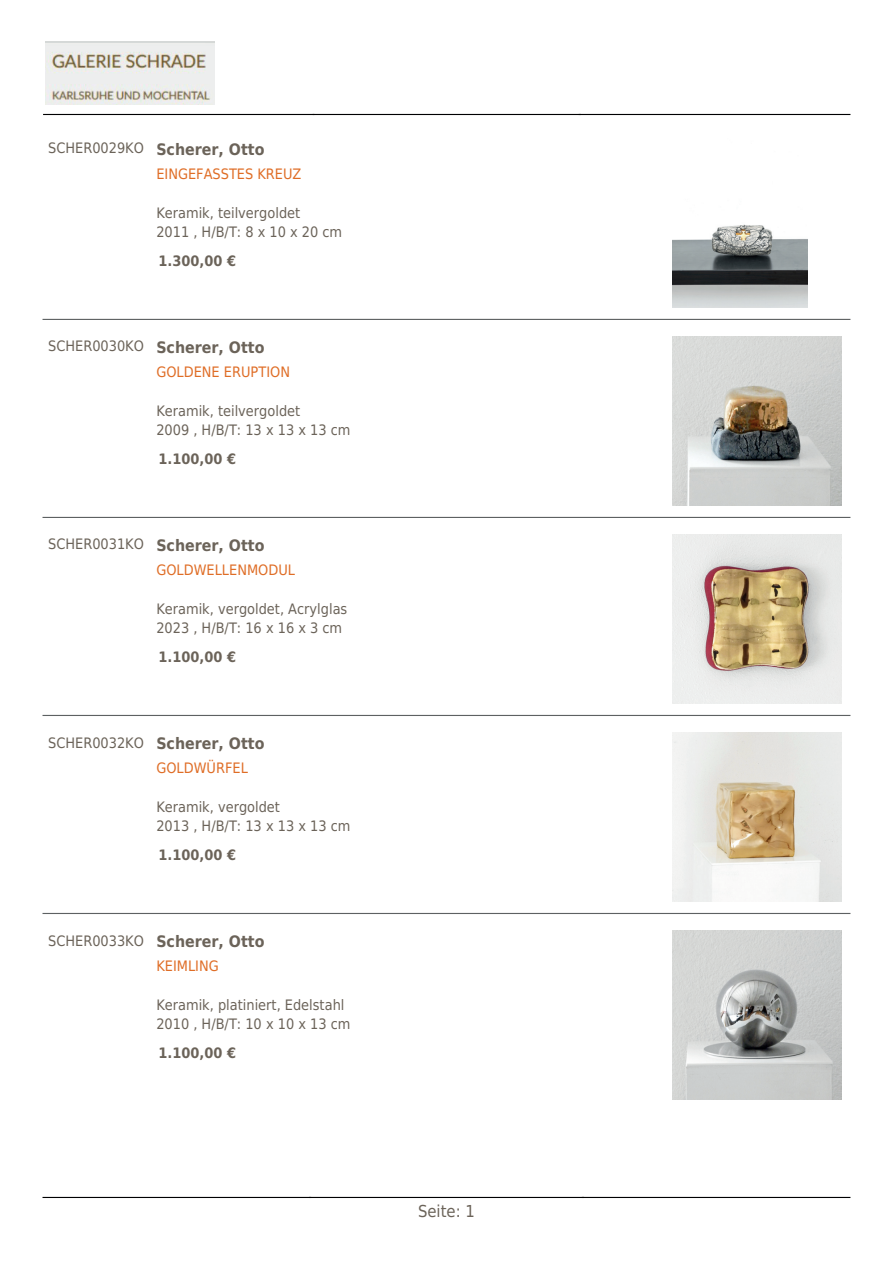
<style>
.page{position:relative;width:893px;height:1263px;background:#fff}
.page>*{position:absolute;margin:0;border:0;box-sizing:border-box;transform-origin:0 0}
.t1{font:16.5px "DejaVu Sans Condensed";color:#6b6359}
.t2{font:700 15.9px "DejaVu Sans Condensed";color:#6b6359}
.t3{font:14.4px/19.2px "DejaVu Sans Condensed";color:#6b6359}
.t4{font:14.4px "DejaVu Sans Condensed";color:#df6d26}
.t5{font:700 14.4px "DejaVu Sans Condensed";color:#6b6359}
.s1{font-weight:400;font-size:14.4px}
</style>
<div class="page">
<img style="left:46px;top:42px;width:169px;height:63px">
<hr style="left:43px;top:114px;width:271px;height:1px;background:#000001">
<hr style="left:313px;top:114px;width:267px;height:1px;background:#000001">
<hr style="left:579px;top:114px;width:271px;height:1px;background:#000001">
<hr style="left:43px;top:1197px;width:268px;height:1px;background:#000001">
<hr style="left:309px;top:1197px;width:274px;height:1px;background:#000001">
<hr style="left:582px;top:1197px;width:268px;height:1px;background:#000001">
<img style="left:673px;top:224px;width:134px;height:84px">
<hr style="left:43px;top:319px;width:807px;height:1px;background:#5d6162">
<img style="left:673px;top:337px;width:168px;height:169px">
<hr style="left:43px;top:517px;width:807px;height:1px;background:#5d6162">
<img style="left:673px;top:535px;width:168px;height:169px">
<hr style="left:43px;top:715px;width:807px;height:1px;background:#5d6162">
<img style="left:673px;top:733px;width:168px;height:169px">
<hr style="left:43px;top:913px;width:807px;height:1px;background:#5d6162">
<img style="left:673px;top:931px;width:168px;height:169px">
<p class="t2" style="left:48px;top:136px;width:218px"><span class="s1">SCHER0029KO</span> Scherer, Otto</p>
<p class="t4" style="left:156px;top:162px;width:147px">EINGEFASSTES KREUZ</p>
<p class="t3" style="left:156px;top:203px;width:187px">Keramik, teilvergoldet<br>2011 , H/B/T: 8 x 10 x 20 cm</p>
<p class="t5" style="left:159px;top:249px;width:79px">1.300,00 €</p>
<p class="t2" style="left:48px;top:334px;width:218px"><span class="s1">SCHER0030KO</span> Scherer, Otto</p>
<p class="t4" style="left:156px;top:360px;width:135px">GOLDENE ERUPTION</p>
<p class="t3" style="left:156px;top:401px;width:196px">Keramik, teilvergoldet<br>2009 , H/B/T: 13 x 13 x 13 cm</p>
<p class="t5" style="left:159px;top:447px;width:79px">1.100,00 €</p>
<p class="t2" style="left:48px;top:532px;width:218px"><span class="s1">SCHER0031KO</span> Scherer, Otto</p>
<p class="t4" style="left:156px;top:558px;width:140px">GOLDWELLENMODUL</p>
<p class="t3" style="left:156px;top:599px;width:193px">Keramik, vergoldet, Acrylglas<br>2023 , H/B/T: 16 x 16 x 3 cm</p>
<p class="t5" style="left:159px;top:645px;width:79px">1.100,00 €</p>
<p class="t2" style="left:48px;top:730px;width:218px"><span class="s1">SCHER0032KO</span> Scherer, Otto</p>
<p class="t4" style="left:156px;top:756px;width:93px">GOLDWÜRFEL</p>
<p class="t3" style="left:156px;top:797px;width:196px">Keramik, vergoldet<br>2013 , H/B/T: 13 x 13 x 13 cm</p>
<p class="t5" style="left:159px;top:843px;width:79px">1.100,00 €</p>
<p class="t2" style="left:48px;top:928px;width:218px"><span class="s1">SCHER0033KO</span> Scherer, Otto</p>
<p class="t4" style="left:156px;top:954px;width:64px">KEIMLING</p>
<p class="t3" style="left:156px;top:995px;width:196px">Keramik, platiniert, Edelstahl<br>2010 , H/B/T: 10 x 10 x 13 cm</p>
<p class="t5" style="left:159px;top:1041px;width:79px">1.100,00 €</p>
<p class="t1" style="left:418px;top:1198px;width:58px">Seite: 1</p>
</div>
